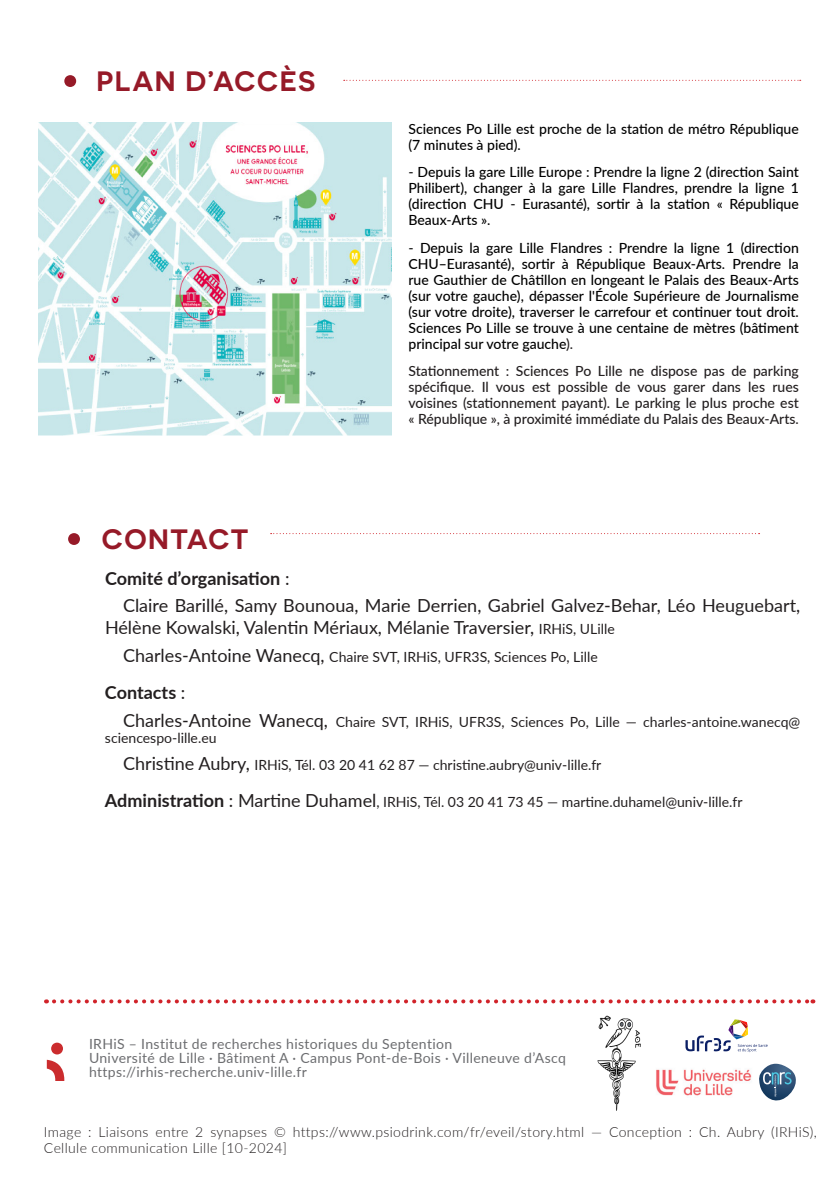
<style>
.page{position:relative;width:840px;height:1191px;background:#fff}
.page>*{position:absolute;margin:0;border:0;box-sizing:border-box;transform-origin:0 0}
.t1{font:600 28px "Novecentosanswide";letter-spacing:.05em;color:#961a28}
.t2{font:18px/22px "Lato";color:#231f20}
.t3{font:700 18px "Lato";color:#231f20}
.t4{font:500 14px/16px "Lato";color:#000001;text-align:justify}
.t5{font:14px/16px "Lato";color:#231f20}
.t6{font:500 14px/16px "Lato";color:#231f20;text-align:justify}
.t7{font:14px "Lato";letter-spacing:.025em;color:#6c6d70}
.Texte_courant{font:300 14px/16px "Lato";letter-spacing:.025em;color:#231f20}
.s1{color:#231f20}
.s2{font-weight:400}
.s3{font-size:14px}
.s4{font-size:18px}
.s5{font-weight:700;font-size:18px}
</style>
<div class="page">
<svg style="left:47px;top:1042px;width:17px;height:39px"></svg>
<svg style="left:759px;top:1063px;width:37px;height:38px"></svg>
<svg style="left:68px;top:533px;width:12px;height:12px"></svg>
<svg style="left:270px;top:533px;width:489px;height:1px"></svg>
<svg style="left:54px;top:999px;width:759px;height:4px"></svg>
<img style="left:38px;top:123px;width:353px;height:312px">
<svg style="left:64px;top:75px;width:12px;height:12px"></svg>
<svg style="left:343px;top:80px;width:457px;height:1px"></svg>
<img style="left:656px;top:1069px;width:96px;height:27px">
<img style="left:597px;top:1015px;width:44px;height:95px">
<svg style="left:685px;top:1019px;width:82px;height:33px"></svg>
<p class="t1" style="left:97px;top:64px;width:220px">PLAN D’ACCÈS</p>
<p class="t1" style="left:102px;top:522px;width:148px">CONTACT</p>
<p class="t4" style="left:408px;top:120px;width:391px">Sciences Po Lille est proche de la station de métro République (7 minutes à pied).</p>
<p class="t4" style="left:408px;top:164px;width:391px">- Depuis la gare Lille Europe : Prendre la ligne 2 (direction Saint Philibert), changer à la gare Lille Flandres, prendre la ligne 1 (direction CHU - Eurasanté), sortir à la station « République Beaux-Arts ».</p>
<p class="t4" style="left:408px;top:239px;width:391px">- Depuis la gare Lille Flandres : Prendre la ligne 1 (direction CHU–Eurasanté), sortir à République Beaux-Arts. Prendre la rue Gauthier de Châtillon en longeant le Palais des Beaux-Arts (sur votre gauche), dépasser l'École Supérieure de Journalisme (sur votre droite), traverser le carrefour et continuer tout droit.<br>Sciences Po Lille se trouve à une centaine de mètres (bâtiment principal sur votre gauche<span class="s1">).</span></p>
<p class="t6" style="left:408px;top:362px;width:391px">Stationnement : Sciences Po Lille ne dispose pas de parking spécifique. Il vous est possible de vous garer dans les rues voisines (stationnement payant). Le parking le plus proche est « République », à proximité immédiate du Palais des Beaux-Arts.</p>
<p class="t3" style="left:105px;top:565px;width:186px">Comité d’organisation <span class="s2">:</span></p>
<p class="t2" style="left:105px;top:594px;width:696px;text-indent:18px">Claire Barillé, Samy Bounoua, Marie Derrien, Gabriel Galvez-Behar, Léo Heuguebart,<br>Hélène Kowalski, Valentin Mériaux, Mélanie Traversier, <span class="s3">IRHiS, ULille</span></p>
<p class="t5" style="left:123px;top:648px;width:476px"><span class="s4">Charles-Antoine Wanecq,</span> Chaire SVT, IRHiS, UFR3S, Sciences Po, Lille</p>
<p class="t3" style="left:105px;top:679px;width:82px">Contacts <span class="s2">:</span></p>
<p class="t5" style="left:105px;top:713px;width:696px;text-indent:18px"><span class="s4">Charles-Antoine Wanecq,</span> Chaire SVT, IRHiS, UFR3S, Sciences Po, Lille — charles-antoine.wanecq@ sciencespo-lille.eu</p>
<p class="t5" style="left:123px;top:756px;width:479px"><span class="s4">Christine Aubry,</span> IRHiS, Tél. 03 20 41 62 87 — christine.aubry@univ-lille.fr</p>
<p class="t5" style="left:105px;top:793px;width:638px"><span class="s5">Administration</span> <span class="s4">: Martine Duhamel</span>, IRHiS, Tél. 03 20 41 73 45 — martine.duhamel@univ-lille.fr</p>
<p class="t7" style="left:89px;top:1034px;width:364px">IRHiS – Institut de recherches historiques du Septention</p>
<p class="t7" style="left:89px;top:1048px;width:478px">Université de Lille · Bâtiment A · Campus Pont-de-Bois · Villeneuve d’Ascq</p>
<p class="t7" style="left:89px;top:1062px;width:219px">https://irhis-recherche.univ-lille.fr</p>
<p class="Texte_courant" style="left:44px;top:1123px;width:774px">Image : Liaisons entre 2 synapses © https://www.psiodrink.com/fr/eveil/story.html — Conception : Ch. Aubry (IRHiS),<br>Cellule communication Lille [10-2024]</p>
</div>
